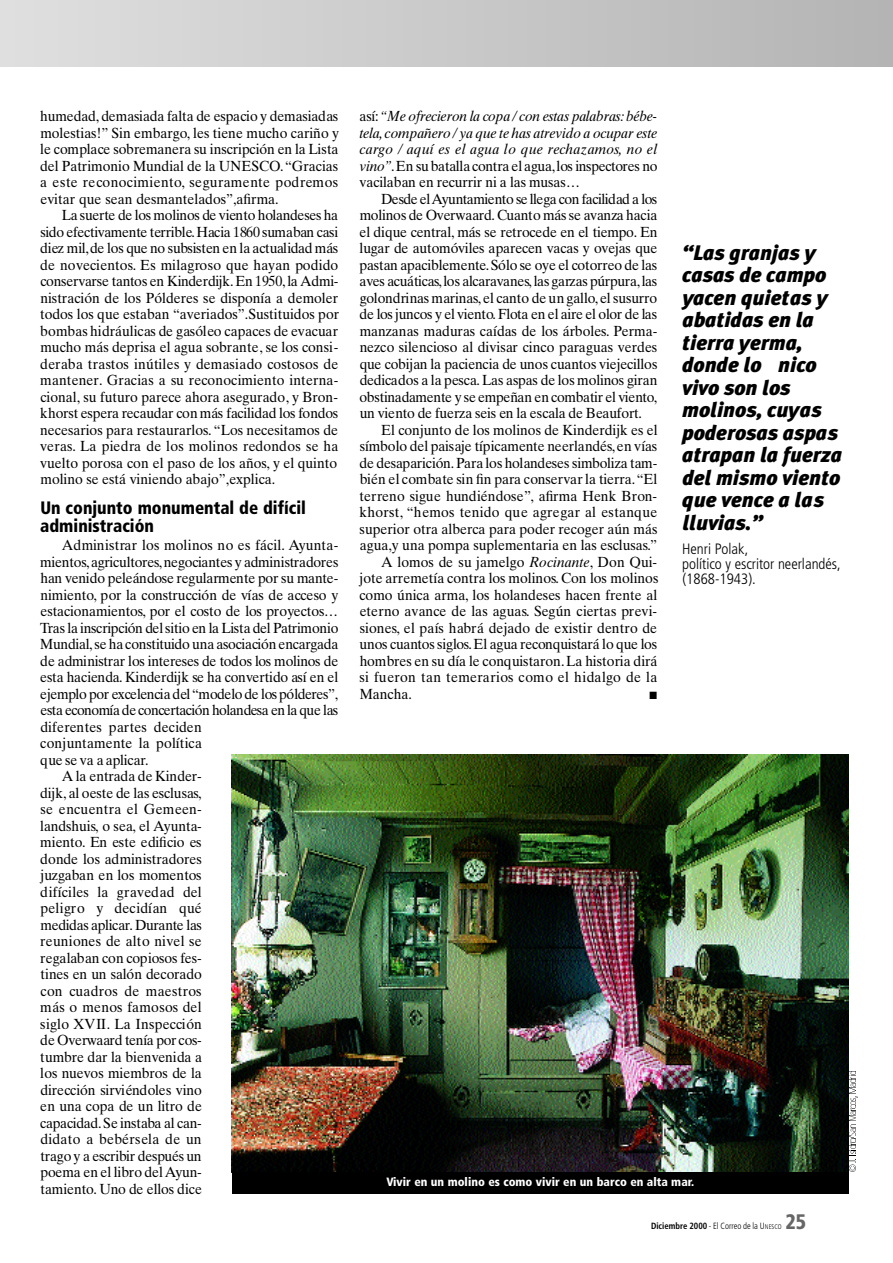
<style>
.page{position:relative;width:893px;height:1263px;background:#fff}
.page>*{position:absolute;margin:0;border:0;box-sizing:border-box;transform-origin:0 0}
.t1{font:italic 900 21px/22.5px "Meta Plus";color:#000}
.t2{font:900 condensed 21px "Frutiger";color:#666;scale:.95 1}
.t3{font:900 condensed 18px/18px "Frutiger";color:#000;scale:.95 1}
.t4{font:300 condensed 15px/15px "Frutiger";color:#000}
.t5{font:14.7px/16.5px "Times Ten";color:#000;text-align:justify;scale:.95 1}
.t6{font:italic 14.7px/16.5px "Times Ten";color:#000;text-align:justify;scale:.95 1}
.t7{font:14.7px "Times Ten";letter-spacing:-.025em;color:#000;scale:.95 1}
.t8{font:14.7px "Times Ten";letter-spacing:.02em;color:#000;scale:.95 1}
.t9{font:14.7px "Times Ten";letter-spacing:-.02em;color:#000;scale:.95 1}
.t10{font:14.7px "Times Ten";letter-spacing:-.035em;color:#000;scale:.95 1}
.t11{font:14.7px "Times Ten";letter-spacing:.025em;color:#000;scale:.95 1}
.t12{font:900 condensed 12px "Frutiger";color:#fff}
.t13{font:10.5px "Zapf Dingbats";color:#000;scale:.95 1}
.t14{font:300 condensed 9px "Frutiger";color:#000;scale:.95 1}
.s1{font-style:normal}
.s2{font-style:italic}
.s3{font-weight:700}
.s4{font-size:6.75px}
</style>
<div class="page">
<img style="left:232px;top:754px;width:616px;height:418px">
<div style="left:232px;top:1172px;width:616px;height:22px;background:#000"></div>
<svg style="left:845px;top:1071px;width:12px;height:101px"></svg>
<p class="t5" style="left:40px;top:109px;width:316px">h u m e d a d , demasiada falta de espacio y demasiadas molestias!” Sin embargo, les tiene mucho cariño y le complace sobremanera su inscripción en la Lista del Patrimonio Mundial de la UNESCO.“Gracias a este reconocimiento, seguramente podremos evitar que sean desmantelados”,afirma.</p>
<p class="t5" style="left:40px;top:208px;width:316px;text-align:left;text-indent:22px">La suerte de los molinos de viento holandeses ha sido efectivamente terrible.Hacia 1860 sumaban casi diez mil,de los que no subsisten en la actualidad más de novecientos. Es milagroso que hayan podido conservarse tantos en Kinderdijk.En 1950, la A d m i&shy;nistración de los Pólderes se disponía a demoler todos los que estaban “averiados”.Sustituidos por bombas hidráulicas de gasóleo capaces de evacuar mucho más deprisa el agua sobrante, se los consi&shy;deraba trastos inútiles y demasiado costosos de m a n t e n e r. Gracias a su reconocimiento interna&shy;cional, su futuro parece ahora asegurado, y Bron&shy;khorst espera recaudar con más facilidad los fondos necesarios para restaurarlos. “Los necesitamos de v e r a s. La piedra de los molinos redondos se ha vuelto porosa con el paso de los años, y el quinto molino se está viniendo abajo”,explica.</p>
<p class="t3" style="left:40px;top:500px;width:281px">Un conjunto monumental de difícil administración</p>
<p class="t5" style="left:62px;top:538px;width:292px">Administrar los molinos no es fácil. Ay u n t a-</p>
<p class="t9" style="left:40px;top:556px;width:315px">m i e n t o s,a g r i c u l t o r e s,negociantes y administradores</p>
<p class="t5" style="left:40px;top:571px;width:315px">han venido peleándose regularmente por su mante-</p>
<p class="t5" style="left:40px;top:588px;width:315px">n i m i e n t o, por la construcción de vías de acceso y</p>
<p class="t5" style="left:40px;top:604px;width:315px">e s t a c i o n a m i e n t o s, por el costo de los proyectos…</p>
<p class="t9" style="left:40px;top:622px;width:315px">Tras la inscripción del sitio en la Lista del Patrimonio</p>
<p class="t5" style="left:40px;top:637px;width:315px">M u n d i a l ,se ha constituido una asociación encargada</p>
<p class="t5" style="left:40px;top:654px;width:315px">de administrar los intereses de todos los molinos de</p>
<p class="t5" style="left:40px;top:670px;width:315px">esta hacienda. Kinderdijk se ha convertido así en el</p>
<p class="t7" style="left:40px;top:688px;width:315px">ejemplo por excelencia del “modelo de los pólderes”,</p>
<p class="t10" style="left:40px;top:704px;width:315px">esta economía de concertación holandesa en la que las</p>
<p class="t5" style="left:40px;top:720px;width:171px">diferentes partes deciden</p>
<p class="t5" style="left:40px;top:736px;width:172px">conjuntamente la política</p>
<p class="t5" style="left:40px;top:753px;width:116px">que se va a aplicar.</p>
<p class="t5" style="left:62px;top:769px;width:149px">A la entrada de Kinder-</p>
<p class="t5" style="left:40px;top:786px;width:171px">d i j k , al oeste de las esclusas,</p>
<p class="t11" style="left:40px;top:803px;width:171px">se encuentra el Gemeen-</p>
<p class="t5" style="left:40px;top:819px;width:171px">l a n d s h u i s, o sea, el Ay u n t a-</p>
<p class="t5" style="left:40px;top:835px;width:171px">m i e n t o. En este edificio es</p>
<p class="t5" style="left:40px;top:852px;width:171px">donde los administradores</p>
<p class="t5" style="left:40px;top:868px;width:171px">juzgaban en los momentos</p>
<p class="t5" style="left:40px;top:885px;width:171px">difíciles la gravedad del</p>
<p class="t5" style="left:40px;top:901px;width:171px">peligro y decidían qué</p>
<p class="t7" style="left:40px;top:919px;width:172px">medidas aplicar. Durante las</p>
<p class="t5" style="left:40px;top:934px;width:172px">reuniones de alto nivel se</p>
<p class="t5" style="left:40px;top:951px;width:172px">regalaban con copiosos fes-</p>
<p class="t5" style="left:40px;top:967px;width:171px">tines en un salón decorado</p>
<p class="t8" style="left:40px;top:985px;width:171px">con cuadros de maestros</p>
<p class="t5" style="left:40px;top:1000px;width:171px">más o menos famosos del</p>
<p class="t5" style="left:40px;top:1017px;width:172px">siglo XVII. La Inspección</p>
<p class="t7" style="left:40px;top:1034px;width:171px">de Overwaard tenía por cos-</p>
<p class="t5" style="left:40px;top:1050px;width:172px">tumbre dar la bienvenida a</p>
<p class="t5" style="left:40px;top:1066px;width:171px">los nuevos miembros de la</p>
<p class="t5" style="left:40px;top:1083px;width:171px">dirección sirviéndoles vino</p>
<p class="t5" style="left:40px;top:1099px;width:172px">en una copa de un litro de</p>
<p class="t5" style="left:40px;top:1116px;width:172px">c a p a c i d a d .Se instaba al can-</p>
<p class="t11" style="left:40px;top:1133px;width:171px">didato a bebérsela de un</p>
<p class="t5" style="left:40px;top:1149px;width:171px">trago y a escribir después un</p>
<p class="t5" style="left:40px;top:1165px;width:171px">poema en el libro del Ay u n-</p>
<p class="t5" style="left:40px;top:1182px;width:171px">t a m i e n t o. Uno de ellos dice</p>
<p class="t6" style="left:359px;top:109px;width:315px"><span class="s1">a s í :</span> “Me ofrecieron la copa / con estas palabras:b é b e&shy;t e l a , compañero / ya que te has atrevido a ocupar este cargo / aquí es el agua lo que rech a z a m o s, no el v i n o ”<span class="s1">.En su batalla contra el agua,los inspectores no vacilaban en recurrir ni a las musas…</span></p>
<p class="t5" style="left:359px;top:192px;width:315px;text-indent:22px">Desde el Ayuntamiento se llega con facilidad a los molinos de Overwaard. Cuanto más se avanza hacia el dique central, más se retrocede en el tiempo. E n lugar de automóviles aparecen vacas y ovejas que pastan apaciblemente.Sólo se oye el cotorreo de las aves acuáticas,los alcaravanes,las garzas púrpura,l a s golondrinas marinas, el canto de un gallo,el susurro de los juncos y el viento. Flota en el aire el olor de las manzanas maduras caídas de los árboles. P e r m a&shy;nezco silencioso al divisar cinco paraguas verdes que cobijan la paciencia de unos cuantos viejecillos dedicados a la pesca. Las aspas de los molinos giran obstinadamente y se empeñan en combatir el viento, un viento de fuerza seis en la escala de Beaufort.</p>
<p class="t5" style="left:381px;top:423px;width:292px">El conjunto de los molinos de Kinderdijk es el</p>
<p class="t5" style="left:360px;top:439px;width:314px">símbolo del paisaje típicamente neerlandés,en vías</p>
<p class="t5" style="left:359px;top:456px;width:315px">de desaparición.Para los holandeses simboliza tam-</p>
<p class="t5" style="left:360px;top:472px;width:315px">bién el combate sin fin para conservar la tierra.“ E l</p>
<p class="t5" style="left:359px;top:489px;width:315px">terreno sigue hundiéndose”, a firma Henk Bron-</p>
<p class="t8" style="left:359px;top:506px;width:315px">k h o r s t , “hemos tenido que agregar al estanque</p>
<p class="t5" style="left:359px;top:522px;width:315px">superior otra alberca para poder recoger aún más</p>
<p class="t5" style="left:360px;top:538px;width:314px">agua,y una pompa suplementaria en las esclusas.”</p>
<p class="t5" style="left:381px;top:555px;width:292px">A lomos de su jamelgo <span class="s2">R o c i n a n t e</span>, Don Qui-</p>
<p class="t5" style="left:359px;top:571px;width:316px">jote arremetía contra los molinos. Con los molinos</p>
<p class="t5" style="left:359px;top:588px;width:315px">como única arma, los holandeses hacen frente al</p>
<p class="t5" style="left:359px;top:604px;width:315px">eterno avance de las aguas. Según ciertas previ-</p>
<p class="t5" style="left:359px;top:621px;width:314px">s i o n e s, el país habrá dejado de existir dentro de</p>
<p class="t7" style="left:359px;top:638px;width:315px">unos cuantos siglos.El agua reconquistará lo que los</p>
<p class="t5" style="left:360px;top:654px;width:315px">hombres en su día le conquistaron.La historia dirá</p>
<p class="t8" style="left:359px;top:671px;width:315px">si fueron tan temerarios como el hidalgo de la</p>
<p class="t5" style="left:360px;top:687px;width:56px">Mancha.</p>
<p class="t13" style="left:649px;top:690px;width:9px">■</p>
<h1 class="t1" style="left:682px;top:243px;width:161px">“Las granjas y casas de campo yacen quietas y abatidas en la tierra yerma, donde lo único vivo son los molinos, cuyas poderosas aspas atrapan la fuerza del mismo viento que vence a las lluvias.”</h1>
<p class="t4" style="left:682px;top:542px;width:160px">Henri Polak,<br>político y escritor neerlandés, (1868-1943).</p>
<p class="t12" style="left:386px;top:1177px;width:309px">Vivir en un molino es como vivir en un barco en alta mar.</p>
<p class="t14" style="left:651px;top:1222px;width:139px"><span class="s3">Diciembre 2000</span> - El Correo de la U<span class="s4">NESCO</span></p>
<h1 class="t2" style="left:785px;top:1214px;width:23px">25</h1>
</div>
